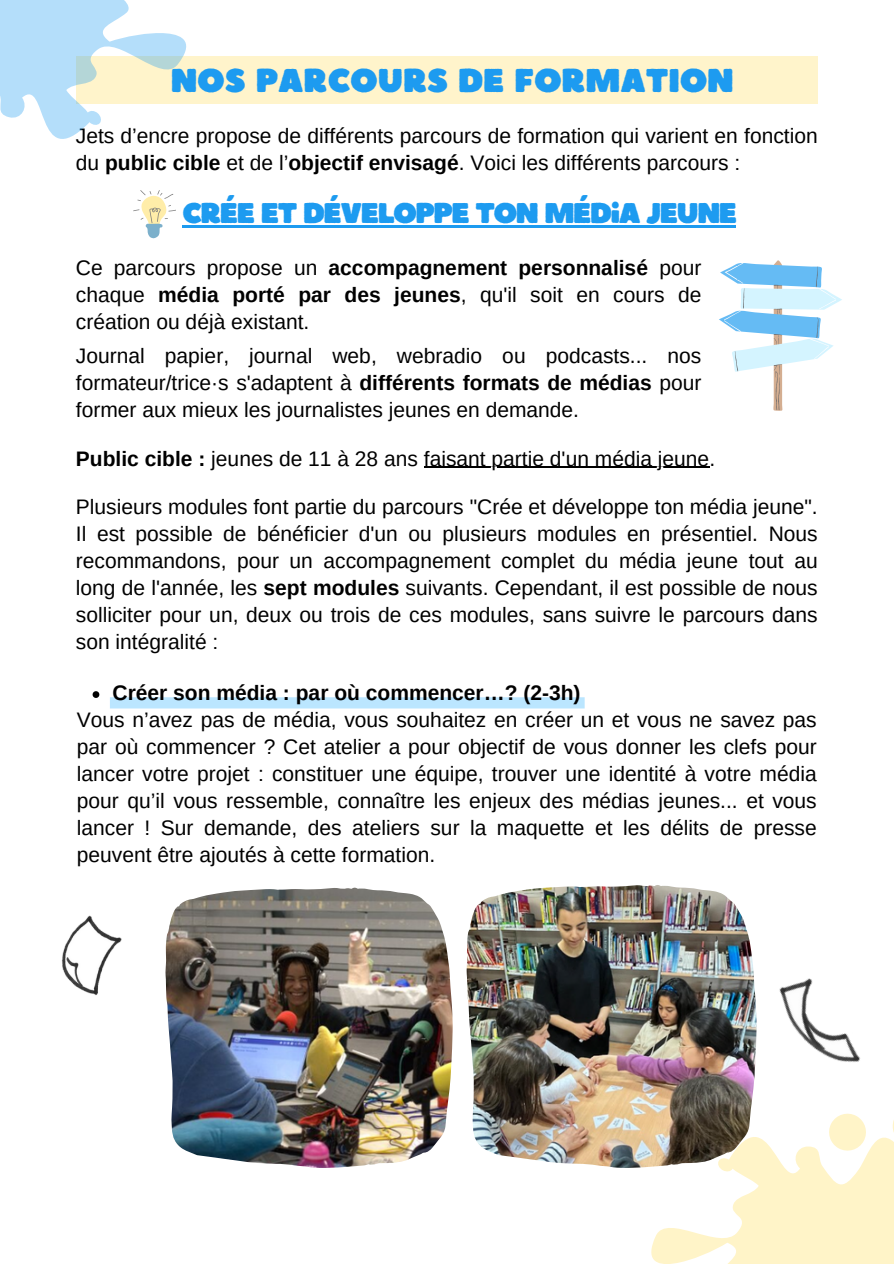
<style>
.page{position:relative;width:894px;height:1264px;background:#fff}
.page>*{position:absolute;margin:0;border:0;box-sizing:border-box;transform-origin:0 0}
.t1{font:33px "Boulder";color:#1d9bf0}
.t2{font:28.5px "Boulder";letter-spacing:-.05em;color:#1d9bf0}
.t3{font:21px/27px "Arimo";color:#000;text-align:justify}
.t4{font:700 21px "Arimo";color:#000}
.s1{font-weight:700}
</style>
<div class="page">
<svg style="left:719px;top:260px;width:123px;height:151px"></svg>
<div style="left:110px;top:697px;width:474px;height:11px;background:#bbe6ff"></div>
<svg style="left:93px;top:691px;width:6px;height:7px"></svg>
<img style="left:165px;top:887px;width:287px;height:280px">
<img style="left:466px;top:885px;width:290px;height:281px">
<img style="left:62px;top:915px;width:60px;height:81px">
<svg style="left:145px;top:220px;width:18px;height:18px"></svg>
<div style="left:76px;top:57px;width:741px;height:47px;background:#fff4cb"></div>
<img style="left:600px;top:1053px;width:293px;height:210px">
<svg style="left:822px;top:1107px;width:50px;height:50px"></svg>
<svg style="left:886px;top:1100px;width:7px;height:47px"></svg>
<svg style="left:715px;top:1155px;width:20px;height:18px"></svg>
<svg style="left:0;top:0;width:251px;height:220px"></svg>
<svg style="left:84px;top:108px;width:20px;height:20px"></svg>
<hr style="left:424px;top:467px;width:285px;height:1px;background:#000">
<hr style="left:182px;top:225px;width:553px;height:3px;background:#1d9bf0">
<img style="left:756px;top:978px;width:132px;height:120px">
<h2 class="t1" style="left:171px;top:59px;width:564px">NOS PARCOURS DE FORMATION</h2>
<p class="t3" style="left:76px;top:122px;width:743px">Jets d’encre propose de différents parcours de formation qui varient en fonction du <span class="s1">public cible</span> et de l’<span class="s1">objectif envisagé</span>. Voici les différents parcours :</p>
<p class="t2" style="left:182px;top:195px;width:556px">CRÉE ET DÉVELOPPE TON MÉDIA JEUNE</p>
<p class="t3" style="left:76px;top:254px;width:626px">Ce parcours propose un <span class="s1">accompagnement personnalisé</span> pour chaque <span class="s1">média porté par des jeunes</span>, qu'il soit en cours de création ou déjà existant.</p>
<p class="t3" style="left:76px;top:342px;width:626px">Journal papier, journal web, webradio ou podcasts... nos formateur/trice·s s'adaptent à <span class="s1">différents formats de médias</span> pour former aux mieux les journalistes jeunes en demande.</p>
<p class="t3" style="left:76px;top:445px;width:640px"><span class="s1">Public cible :</span> jeunes de 11 à 28 ans faisant partie d'un média jeune.</p>
<p class="t3" style="left:76px;top:493px;width:743px">Plusieurs modules font partie du parcours "Crée et développe ton média jeune".<br>Il est possible de bénéficier d'un ou plusieurs modules en présentiel. Nous recommandons, pour un accompagnement complet du média jeune tout au long de l'année, les <span class="s1">sept modules</span> suivants. Cependant, il est possible de nous solliciter pour un, deux ou trois de ces modules, sans suivre le parcours dans son intégralité :</p>
<p class="t4" style="left:112px;top:681px;width:469px">Créer son média : par où commencer…? (2-3h)</p>
<p class="t3" style="left:77px;top:706px;width:741px">Vous n’avez pas de média, vous souhaitez en créer un et vous ne savez pas par où commencer ? Cet atelier a pour objectif de vous donner les clefs pour lancer votre projet : constituer une équipe, trouver une identité à votre média pour qu’il vous ressemble, connaître les enjeux des médias jeunes... et vous lancer ! Sur demande, des ateliers sur la maquette et les délits de presse peuvent être ajoutés à cette formation.</p>
</div>
